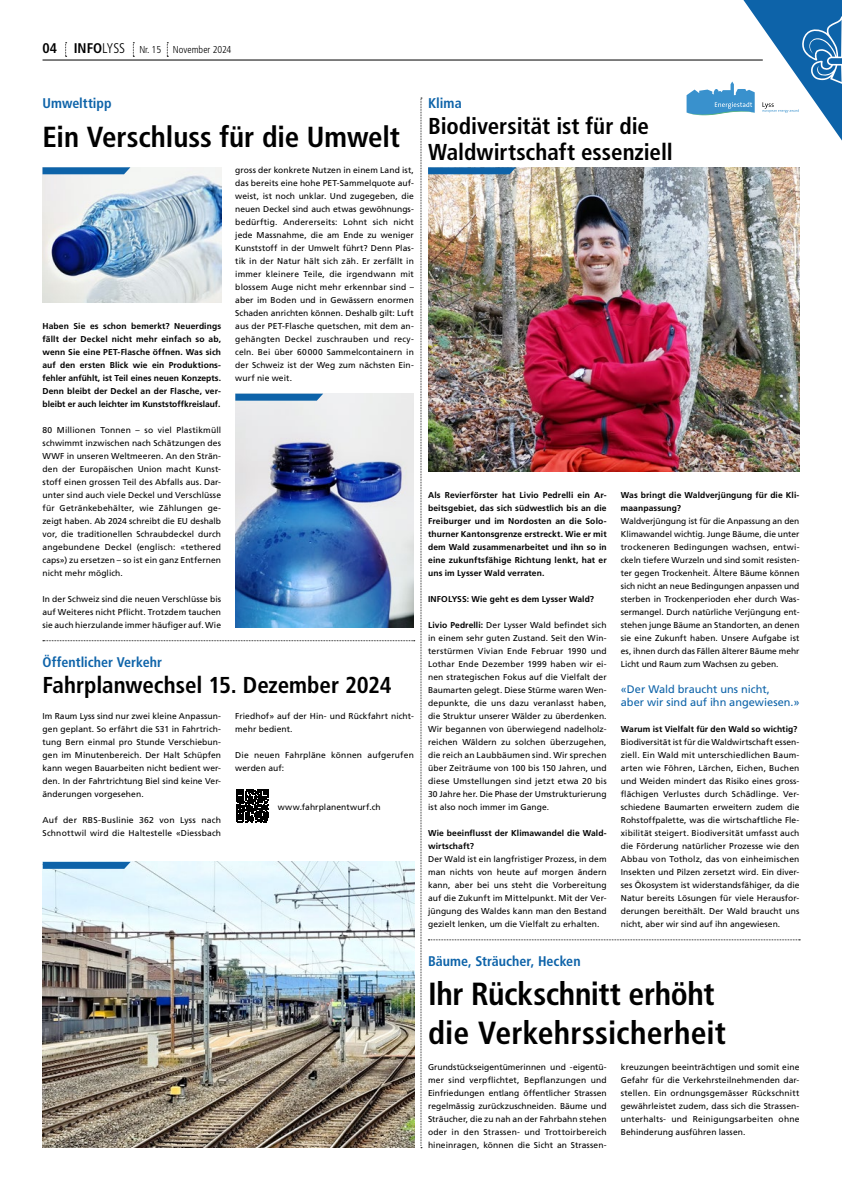
<style>
.page{position:relative;width:842px;height:1191px;background:#fff}
.page>*{position:absolute;margin:0;border:0;box-sizing:border-box;transform-origin:0 0}
.Lauftext_8_5pt_Bold{font:700 condensed 32px/39px "Frutiger LT Pro";color:#000}
.Headline_schwarz{font:700 condensed 29px "Frutiger LT Pro";letter-spacing:-.005em;color:#000}
.Headline_14pt_blau{font:700 condensed 23px/26px "Frutiger LT Pro";color:#000}
.Headline_schwarz-2{font:700 condensed 23px "Frutiger LT Pro";letter-spacing:-.005em;color:#000}
.Headline_14pt_blau-2{font:700 condensed 14.1px "Frutiger LT Pro";letter-spacing:.005em;color:#0d63a9}
.Headline_14pt_blau-3{font:700 condensed 14px "Frutiger LT Pro";color:#0d63a9}
.Lead_9pt_blau{font:11px "Frutiger LT Pro";color:#0d63a9}
.t1{font:300 condensed 10px "Frutiger LT Pro";color:#000}
.Lauftext_8_5pt{font:8.5px/13px "Frutiger LT Pro";letter-spacing:.01em;color:#000;text-align:justify}
.Lauftext_8_5pt_Bold-2{font:700 8.5px/13px "Frutiger LT Pro";letter-spacing:.01em;color:#000;text-align:justify}
.s1{font-weight:700;font-size:14px}
.s2{font-size:14px}
.s3{font-weight:700}
</style>
<div class="page">
<svg style="left:65px;top:43px;width:2px;height:14px"></svg>
<svg style="left:167px;top:43px;width:1px;height:14px"></svg>
<svg style="left:133px;top:43px;width:1px;height:14px"></svg>
<hr style="left:43px;top:60px;width:720px;height:1px;background:#000">
<svg style="left:43px;top:640px;width:372px;height:1px"></svg>
<svg style="left:428px;top:939px;width:372px;height:1px"></svg>
<svg style="left:421px;top:98px;width:1px;height:1050px"></svg>
<svg style="left:236px;top:789px;width:33px;height:33px"></svg>
<img style="left:43px;top:167px;width:178px;height:136px">
<img style="left:235px;top:394px;width:179px;height:234px">
<svg style="left:43px;top:167px;width:87px;height:7px"></svg>
<svg style="left:235px;top:394px;width:88px;height:7px"></svg>
<img style="left:428px;top:167px;width:371px;height:305px">
<svg style="left:428px;top:167px;width:88px;height:7px"></svg>
<img style="left:43px;top:862px;width:371px;height:286px">
<svg style="left:43px;top:862px;width:88px;height:7px"></svg>
<svg style="left:686px;top:0;width:156px;height:141px"></svg>
<p class="t1" style="left:43px;top:44px;width:190px"><span class="s1">04 INFO</span><span class="s2">LYSS</span> Nr. 15 November 2024</p>
<p class="Headline_14pt_blau-3" style="left:43px;top:94px;width:71px">Umwelttipp</p>
<p class="Headline_schwarz" style="left:43px;top:119px;width:359px">Ein Verschluss für die Umwelt</p>
<p class="Lauftext_8_5pt_Bold-2" style="left:43px;top:319px;width:180px">Haben Sie es schon bemerkt? Neuerdings fällt der Deckel nicht mehr einfach so ab, wenn Sie eine PET-Flasche öffnen. Was sich auf den ersten Blick wie ein Produktions&shy;fehler anfühlt, ist Teil eines neuen Konzepts.<br>Denn bleibt der Deckel an der Flasche, ver&shy;bleibt er auch leichter im Kunststoffkreislauf.</p>
<p class="Lauftext_8_5pt" style="left:43px;top:423px;width:180px">80 Millionen Tonnen – so viel Plastikmüll schwimmt inzwischen nach Schätzungen des WWF in unseren Weltmeeren. An den Strän&shy;den der Europäischen Union macht Kunst&shy;stoff einen grossen Teil des Abfalls aus. Dar&shy;unter sind auch viele Deckel und Verschlüsse für Getränkebehälter, wie Zählungen ge&shy;zeigt haben. Ab 2024 schreibt die EU deshalb vor, die traditionellen Schraubdeckel durch angebundene Deckel (englisch: «tethered caps») zu ersetzen – so ist ein ganz Entfernen nicht mehr möglich.</p>
<p class="Lauftext_8_5pt" style="left:43px;top:592px;width:180px">In der Schweiz sind die neuen Verschlüsse bis auf Weiteres nicht Pflicht. Trotzdem tauchen sie auch hierzulande immer häufiger auf. Wie</p>
<p class="Lauftext_8_5pt" style="left:235px;top:163px;width:180px">gross der konkrete Nutzen in einem Land ist, das bereits eine hohe PET-Sammelquote auf&shy;weist, ist noch unklar. Und zugegeben, die neuen Deckel sind auch etwas gewöhnungs&shy;bedürftig. Andererseits: Lohnt sich nicht jede Massnahme, die am Ende zu weniger Kunststoff in der Umwelt führt? Denn Plas&shy;tik in der Natur hält sich zäh. Er zerfällt in immer kleinere Teile, die irgendwann mit blossem Auge nicht mehr erkennbar sind – aber im Boden und in Gewässern enormen Schaden anrichten können. Deshalb gilt: Luft aus der PET-Flasche quetschen, mit dem an&shy;gehängten Deckel zuschrauben und recy&shy;celn. Bei über 60000 Sammelcontainern in der Schweiz ist der Weg zum nächsten Ein&shy;wurf nie weit.</p>
<p class="Headline_14pt_blau-3" style="left:43px;top:653px;width:121px">Öffentlicher Verkehr</p>
<p class="Headline_schwarz-2" style="left:43px;top:671px;width:351px">Fahrplanwechsel 15. Dezember 2024</p>
<p class="Lauftext_8_5pt" style="left:43px;top:709px;width:180px">Im Raum Lyss sind nur zwei kleine Anpassun&shy;gen geplant. So erfährt die S31 in Fahrtrich&shy;tung Bern einmal pro Stunde Verschiebun&shy;gen im Minutenbereich. Der Halt Schüpfen kann wegen Bauarbeiten nicht bedient wer&shy;den. In der Fahrtrichtung Biel sind keine Ver&shy;änderungen vorgesehen.</p>
<p class="Lauftext_8_5pt" style="left:43px;top:813px;width:180px">Auf der RBS-Buslinie 362 von Lyss nach<br>Schnottwil wird die Haltestelle «Diessbach</p>
<p class="Lauftext_8_5pt" style="left:235px;top:709px;width:180px">Friedhof» auf der Hin- und Rückfahrt nicht&shy;mehr bedient.</p>
<p class="Lauftext_8_5pt" style="left:235px;top:748px;width:180px">Die neuen Fahrpläne können aufgerufen werden auf:</p>
<p class="Lauftext_8_5pt" style="left:278px;top:800px;width:104px">www.fahrplanentwurf.ch</p>
<p class="Headline_14pt_blau-2" style="left:428px;top:94px;width:35px">Klima</p>
<p class="Headline_14pt_blau" style="left:428px;top:113px;width:246px">Biodiversität ist für die<br>Waldwirtschaft essenziell</p>
<p class="Lauftext_8_5pt_Bold-2" style="left:428px;top:488px;width:180px">Als Revierförster hat Livio Pedrelli ein Ar&shy;beitsgebiet, das sich südwestlich bis an die Freiburger und im Nordosten an die Solo&shy;thurner Kantonsgrenze erstreckt. Wie er mit dem Wald zusammenarbeitet und ihn so in eine zukunftsfähige Richtung lenkt, hat er uns im Lysser Wald verraten.</p>
<p class="Lauftext_8_5pt_Bold-2" style="left:428px;top:592px;width:168px">INFOLYSS: Wie geht es dem Lysser Wald?</p>
<p class="Lauftext_8_5pt" style="left:428px;top:618px;width:180px"><span class="s3">Livio Pedrelli:</span> Der Lysser Wald befindet sich in einem sehr guten Zustand. Seit den Win&shy;terstürmen Vivian Ende Februar 1990 und Lothar Ende Dezember 1999 haben wir ei&shy;nen strategischen Fokus auf die Vielfalt der Baumarten gelegt. Diese Stürme waren Wen&shy;depunkte, die uns dazu veranlasst haben, die Struktur unserer Wälder zu überdenken.<br>Wir begannen von überwiegend nadelholz&shy;reichen Wäldern zu solchen überzugehen, die reich an Laubbäumen sind. Wir sprechen über Zeiträume von 100 bis 150 Jahren, und diese Umstellungen sind jetzt etwa 20 bis 30 Jahre her. Die Phase der Umstrukturierung ist also noch immer im Gange.</p>
<p class="Lauftext_8_5pt_Bold-2" style="left:428px;top:826px;width:180px">Wie beeinflusst der Klimawandel die Wald&shy;wirtschaft?</p>
<p class="Lauftext_8_5pt" style="left:428px;top:852px;width:180px">Der Wald ist ein langfristiger Prozess, in dem man nichts von heute auf morgen ändern kann, aber bei uns steht die Vorbereitung auf die Zukunft im Mittelpunkt. Mit der Ver&shy;jüngung des Waldes kann man den Bestand gezielt lenken, um die Vielfalt zu erhalten.</p>
<p class="Lauftext_8_5pt_Bold-2" style="left:621px;top:488px;width:180px">Was bringt die Waldverjüngung für die Kli&shy;maanpassung?</p>
<p class="Lauftext_8_5pt" style="left:621px;top:514px;width:180px">Waldverjüngung ist für die Anpassung an den Klimawandel wichtig. Junge Bäume, die unter trockeneren Bedingungen wachsen, entwi&shy;ckeln tiefere Wurzeln und sind somit resisten&shy;ter gegen Trockenheit. Ältere Bäume können sich nicht an neue Bedingungen anpassen und sterben in Trockenperioden eher durch Was&shy;sermangel. Durch natürliche Verjüngung ent&shy;stehen junge Bäume an Standorten, an denen sie eine Zukunft haben. Unsere Aufgabe ist es, ihnen durch das Fällen älterer Bäume mehr Licht und Raum zum Wachsen zu geben.</p>
<p class="Lead_9pt_blau" style="left:621px;top:682px;width:151px">«Der Wald braucht uns nicht,</p>
<p class="Lead_9pt_blau" style="left:621px;top:695px;width:180px">aber wir sind auf ihn angewiesen.»</p>
<p class="Lauftext_8_5pt_Bold-2" style="left:621px;top:722px;width:178px">Warum ist Vielfalt für den Wald so wichtig?</p>
<p class="Lauftext_8_5pt" style="left:621px;top:735px;width:180px">Biodiversität ist für die Waldwirtschaft essen&shy;ziell. Ein Wald mit unterschiedlichen Baum&shy;arten wie Föhren, Lärchen, Eichen, Buchen und Weiden mindert das Risiko eines gross&shy;flächigen Verlustes durch Schädlinge. Ver&shy;schiedene Baumarten erweitern zudem die Rohstoffpalette, was die wirtschaftliche Fle&shy;xibilität steigert. Biodiversität umfasst auch die Förderung natürlicher Prozesse wie den Abbau von Totholz, das von einheimischen Insekten und Pilzen zersetzt wird. Ein diver&shy;ses Ökosystem ist widerstandsfähiger, da die Natur bereits Lösungen für viele Herausfor&shy;derungen bereithält. Der Wald braucht uns nicht, aber wir sind auf ihn angewiesen.</p>
<p class="Headline_14pt_blau-3" style="left:428px;top:952px;width:154px">Bäume, Sträucher, Hecken</p>
<p class="Lauftext_8_5pt_Bold" style="left:428px;top:974px;width:299px">Ihr Rückschnitt erhöht die Verkehrssicherheit</p>
<p class="Lauftext_8_5pt" style="left:428px;top:1060px;width:180px">Grundstückseigentümerinnen und -eigentü&shy;mer sind verpflichtet, Bepflanzungen und Einfriedungen entlang öffentlicher Strassen regelmässig zurückzuschneiden. Bäume und Sträucher, die zu nah an der Fahrbahn stehen oder in den Strassen- und Trottoirbereich hineinragen, können die Sicht an Strassen-</p>
<p class="Lauftext_8_5pt" style="left:621px;top:1060px;width:180px">kreuzungen beeinträchtigen und somit eine Gefahr für die Verkehrsteilnehmenden dar&shy;stellen. Ein ordnungsgemässer Rückschnitt gewährleistet zudem, dass sich die Strassen&shy;unterhalts- und Reinigungsarbeiten ohne Behinderung ausführen lassen.</p>
</div>
